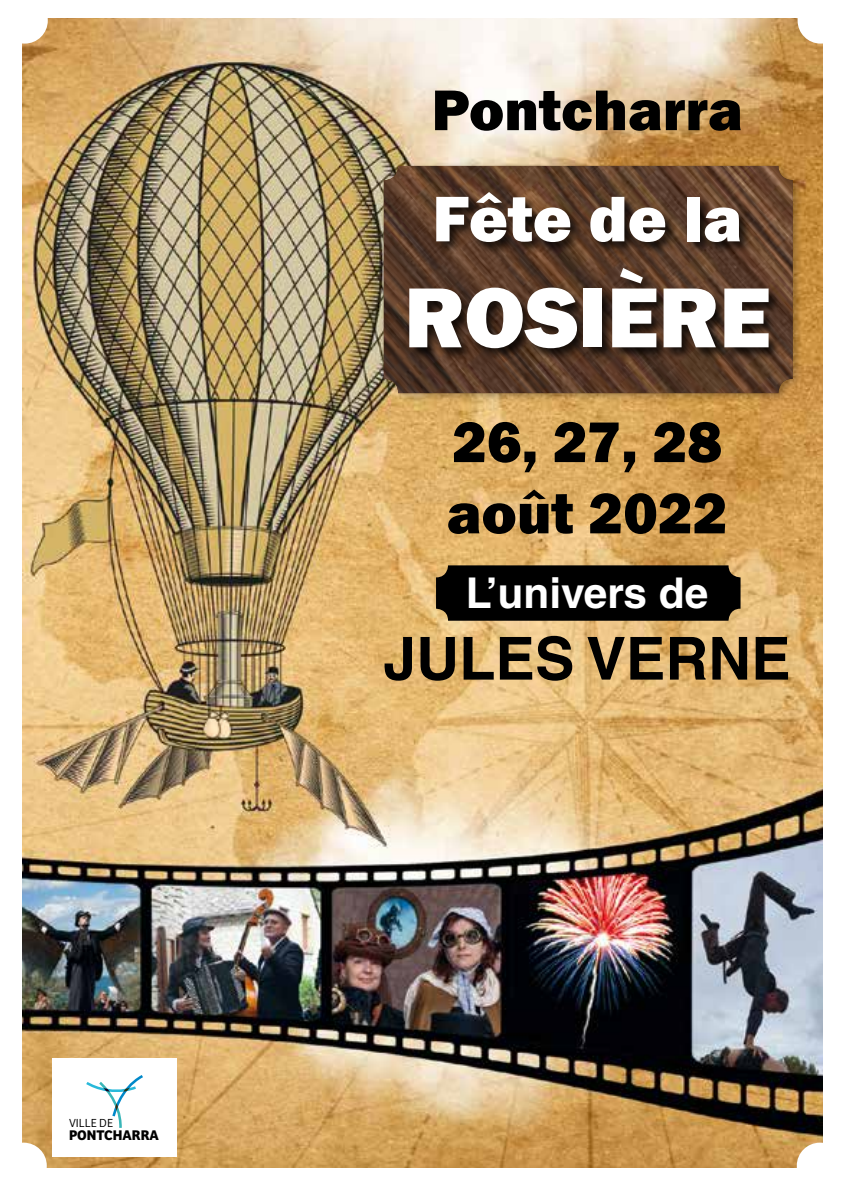
<style>
.page{position:relative;width:842px;height:1191px;background:#fff}
.page>*{position:absolute;margin:0;border:0;box-sizing:border-box;transform-origin:0 0}
.t1{font:800 88.2px "Franklin Gothic";color:#fff}
.t2{font:800 66.8px "Franklin Gothic";color:#fff}
.t3{font:800 59.4px/71.2px "Franklin Gothic";color:#000}
.t4{font:700 59.4px "Helvetica LT Std";color:#000}
.t5{font:700 42.4px "Helvetica LT Std";color:#fff}
.t6{font:700 14.6px "Bree";color:#000}
.t7{font:300 12.2px "Bree";color:#000}
</style>
<div class="page">
<img style="left:22px;top:18px;width:801px;height:1150px">
<div style="left:436px;top:565px;width:304px;height:55px;background:#000;border-radius:12px"></div>
<div style="left:379px;top:161px;width:424px;height:243px;background:#000;opacity:.3"></div>
<img style="left:384px;top:166px;width:409px;height:227px">
<div style="left:53px;top:1058px;width:124px;height:99px;background:#fff"></div>
<svg style="left:86px;top:1075px;width:57px;height:53px"></svg>
<svg style="left:22px;top:18px;width:26px;height:26px"></svg>
<svg style="left:797px;top:18px;width:26px;height:26px"></svg>
<div style="left:797px;top:1142px;width:45px;height:46px;background:#fff;border-radius:50%"></div>
<div style="left:2px;top:1142px;width:45px;height:46px;background:#fff;border-radius:50%"></div>
<div style="left:407px;top:191px;width:375px;height:170px;background:#000;opacity:.75"></div>
<p class="t7" style="left:69px;top:1115px;width:46px">VILLE DE</p>
<p class="t6" style="left:69px;top:1125px;width:91px">PONTCHARRA</p>
<p class="t3" style="left:432px;top:74px;width:313px">Pontcharra</p>
<p class="t2" style="left:432px;top:176px;width:311px">Fête de la</p>
<h1 class="t1" style="left:404px;top:260px;width:368px">ROSIÈRE</h1>
<p class="t3" style="left:447px;top:406px;width:282px">26, 27, 28 août 2022</p>
<p class="t5" style="left:466px;top:567px;width:244px">L’univers de</p>
<p class="t4" style="left:383px;top:622px;width:409px">JULES VERNE</p>
</div>
